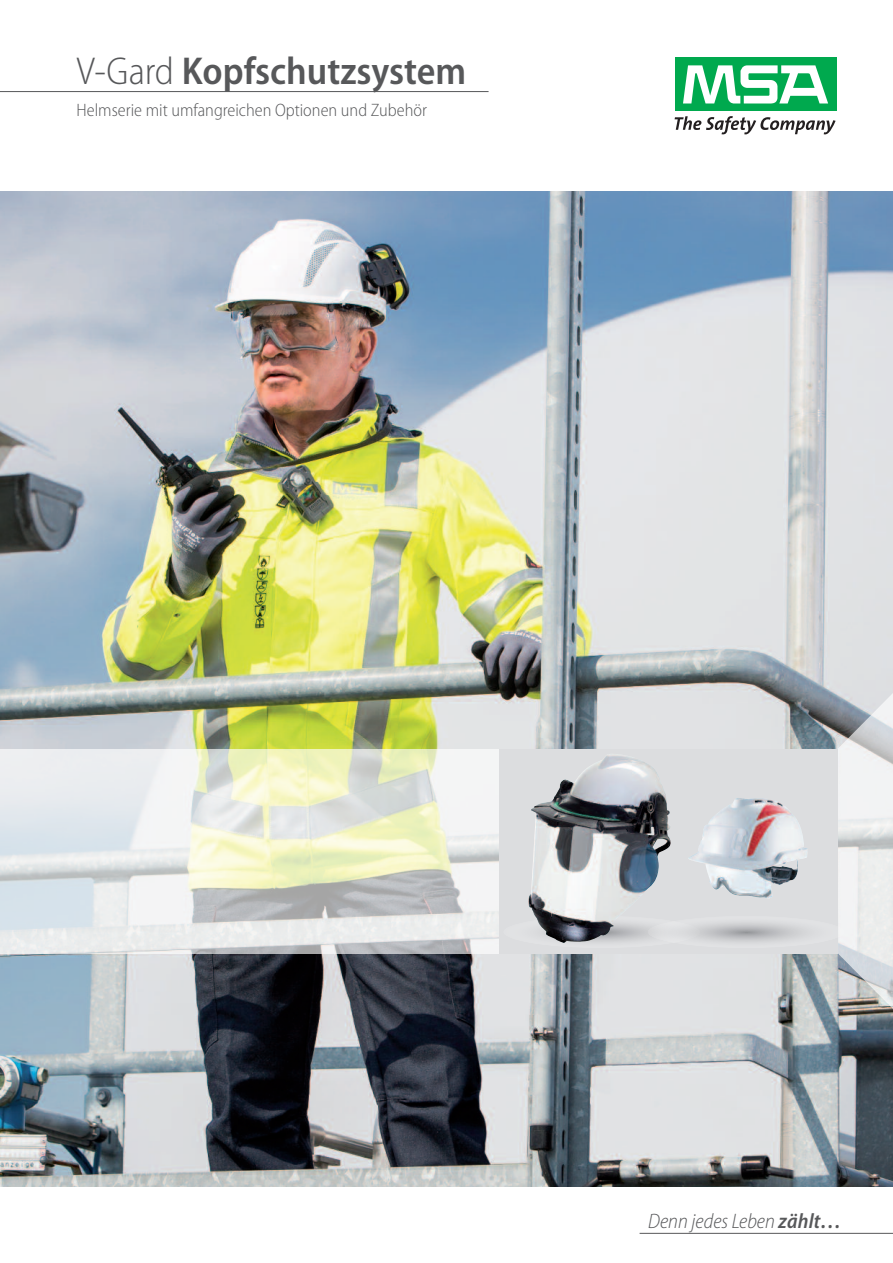
<style>
.page{position:relative;width:893px;height:1263px;background:#fff}
.page>*{position:absolute;margin:0;border:0;box-sizing:border-box;transform-origin:0 0}
.t1{font:600 semi-condensed 39px "Myriad Pro";color:#57585a}
.t2{font:italic 300 semi-condensed 21px "Myriad Pro";color:#57585a}
.t3{font:300 semi-condensed 18px "Myriad Pro";color:#57585a}
.s1{font-weight:300}
.s2{font-weight:600}
</style>
<div class="page">
<div style="left:675px;top:57px;width:161px;height:54px;background:#00a94e"></div>
<svg style="left:683px;top:65px;width:145px;height:39px"></svg>
<svg style="left:675px;top:116px;width:161px;height:18px"></svg>
<img style="left:0;top:191px;width:893px;height:995px">
<div style="left:0;top:749px;width:838px;height:204px;background:#fff;opacity:.65"></div>
<svg style="left:838px;top:681px;width:55px;height:341px"></svg>
<div style="left:499px;top:749px;width:339px;height:204px;background:#dcdddf"></div>
<svg style="left:696px;top:915px;width:148px;height:33px"></svg>
<img style="left:688px;top:798px;width:119px;height:100px">
<img style="left:528px;top:754px;width:143px;height:189px">
<hr style="left:0;top:91px;width:489px;height:1px;background:#57585a">
<hr style="left:640px;top:1233px;width:253px;height:1px;background:#57585a">
<h1 class="t1" style="left:77px;top:49px;width:391px"><span class="s1">V-Gard</span> Kopfschutzsystem</h1>
<p class="t3" style="left:77px;top:101px;width:352px">Helmserie mit umfangreichen Optionen und Zubehör</p>
<p class="t2" style="left:648px;top:1209px;width:195px">Denn jedes Leben <span class="s2">zählt…</span></p>
</div>
